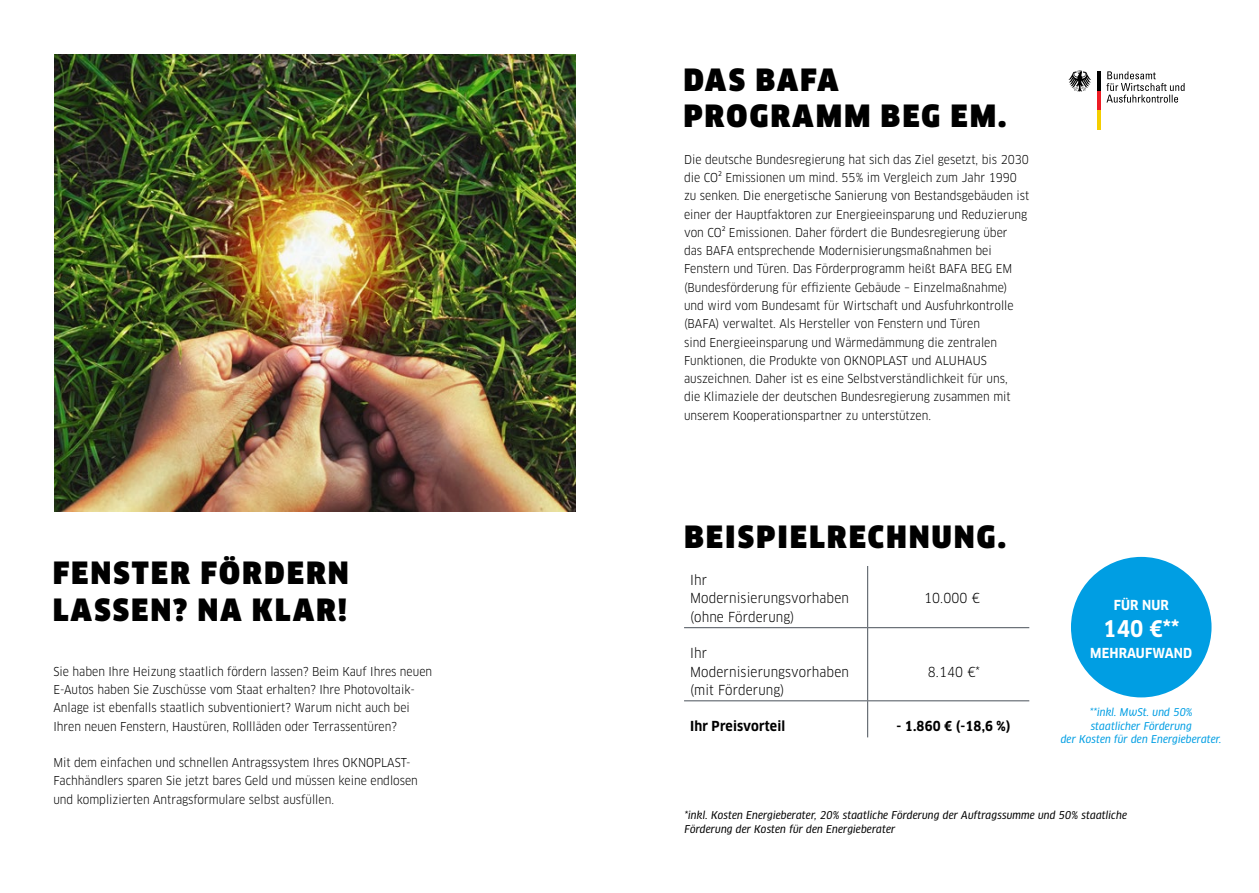
<style>
.page{position:relative;width:1259px;height:893px;background:#fff}
.page>*{position:absolute;margin:0;border:0;box-sizing:border-box;transform-origin:0 0}
.t1{font:30px/36.6px "Clan Pro Narr Ultra";letter-spacing:.08em;color:#000}
.t2{font:700 22.5px "Clan Pro Narr";color:#fff}
.t3{font:13.5px/18.3px "Clan Pro Narr";letter-spacing:.01em;color:#000}
.t4{font:700 13.5px "Clan Pro Narr";letter-spacing:.01em;color:#000}
.t5{font:700 13.5px "Clan Pro Narr";letter-spacing:.01em;color:#fff}
.t6{font:12px/18.3px "Clan Pro Narr";color:#000}
.t7{font:italic 10.5px/13.5px "Clan Pro Narr News";letter-spacing:.01em;color:#000}
.t8{font:italic 10.5px/13.5px "Clan Pro Narr News";letter-spacing:.01em;color:#009ee3;text-align:center}
</style>
<div class="page">
<svg style="left:1106px;top:71px;width:78px;height:32px"></svg>
<hr style="left:1097px;top:91px;width:3px;height:19px;background:#ed1c24">
<hr style="left:1097px;top:110px;width:3px;height:20px;background:#f5ce00">
<hr style="left:1097px;top:72px;width:3px;height:19px;background:#000">
<svg style="left:1068px;top:71px;width:23px;height:21px"></svg>
<img style="left:54px;top:54px;width:521px;height:457px">
<hr style="left:867px;top:566px;width:1px;height:61px;background:#4a515a">
<hr style="left:684px;top:627px;width:183px;height:1px;background:#4a515a">
<hr style="left:867px;top:627px;width:162px;height:1px;background:#4a515a">
<hr style="left:867px;top:628px;width:1px;height:72px;background:#4a515a">
<hr style="left:684px;top:700px;width:183px;height:1px;background:#4a515a">
<hr style="left:867px;top:700px;width:162px;height:1px;background:#4a515a">
<hr style="left:867px;top:701px;width:1px;height:36px;background:#4a515a">
<div style="left:1071px;top:557px;width:140px;height:140px;background:#009ee3;border-radius:50%"></div>
<h1 class="t1" style="left:53px;top:555px;width:297px">FENSTER FÖRDERN<br>LASSEN? NA KLAR!</h1>
<p class="t6" style="left:53px;top:662px;width:380px">Sie haben Ihre Heizung staatlich fördern lassen? Beim Kauf Ihres neuen E-Autos haben Sie Zuschüsse vom Staat erhalten? Ihre Photovoltaik-Anlage ist ebenfalls staatlich subventioniert? Warum nicht auch bei Ihren neuen Fenstern, Haustüren, Rollläden oder Terrassentüren?</p>
<p class="t6" style="left:53px;top:754px;width:366px">Mit dem einfachen und schnellen Antragssystem Ihres OKNOPLAST-<br>Fachhändlers sparen Sie jetzt bares Geld und müssen keine endlosen und komplizierten Antragsformulare selbst ausfüllen.</p>
<h1 class="t1" style="left:683px;top:62px;width:324px">DAS BAFA<br>PROGRAMM BEG EM.</h1>
<p class="t6" style="left:684px;top:150px;width:347px">Die deutsche Bundesregierung hat sich das Ziel gesetzt, bis 2030 die CO² Emissionen um mind. 55% im Vergleich zum Jahr 1990 zu senken. Die energetische Sanierung von Bestandsgebäuden ist einer der Hauptfaktoren zur Energieeinsparung und Reduzierung von CO² Emissionen. Daher fördert die Bundesregierung über<br>das BAFA entsprechende Modernisierungsmaßnahmen bei Fenstern und Türen. Das Förderprogramm heißt BAFA BEG EM (Bundesförderung für effiziente Gebäude – Einzelmaßnahme) und wird vom Bundesamt für Wirtschaft und Ausfuhrkontrolle (BAFA) verwaltet. Als Hersteller von Fenstern und Türen<br>sind Energieeinsparung und Wärmedämmung die zentralen Funktionen, die Produkte von OKNOPLAST und ALUHAUS auszeichnen. Daher ist es eine Selbstverständlichkeit für uns,<br>die Klimaziele der deutschen Bundesregierung zusammen mit unserem Kooperationspartner zu unterstützen.</p>
<h1 class="t1" style="left:684px;top:519px;width:323px">BEISPIELRECHNUNG.</h1>
<p class="t3" style="left:690px;top:571px;width:160px">Ihr<br>Modernisierungsvorhaben (ohne Förderung)</p>
<p class="t3" style="left:690px;top:644px;width:160px">Ihr<br>Modernisierungsvorhaben (mit Förderung)</p>
<p class="t3" style="left:924px;top:589px;width:57px">10.000 €</p>
<p class="t3" style="left:928px;top:662px;width:54px">8.140 €*</p>
<p class="t4" style="left:690px;top:719px;width:97px">Ihr Preisvorteil</p>
<p class="t4" style="left:896px;top:719px;width:116px">- 1.860 € (-18,6 %)</p>
<p class="t5" style="left:1113px;top:597px;width:57px">FÜR NUR</p>
<h2 class="t2" style="left:1103px;top:616px;width:78px">140 €**</h2>
<p class="t5" style="left:1090px;top:645px;width:104px">MEHRAUFWAND</p>
<p class="t8" style="left:1060px;top:705px;width:162px">**inkl. MwSt. und 50%<br>staatlicher Förderung<br>der Kosten für den Energieberater.</p>
<p class="t7" style="left:684px;top:809px;width:444px">*inkl. Kosten Energieberater, 20% staatliche Förderung der Auftragssumme und 50% staatliche<br>Förderung der Kosten für den Energieberater</p>
</div>
